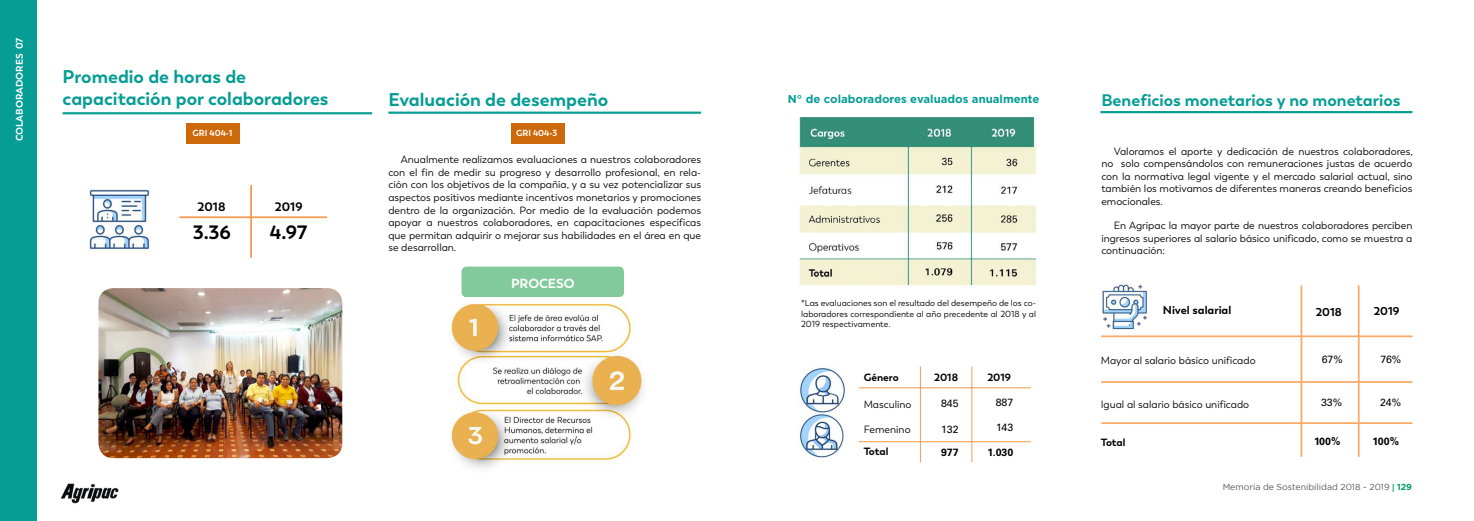
<style>
.page{position:relative;width:1474px;height:521px;background:#fff}
.page>*{position:absolute;margin:0;border:0;box-sizing:border-box;transform-origin:0 0}
.t1{font:700 19.25px "Trenda";color:#000}
.t2{font:700 18.38px/22.1px "Trenda";color:#069d94}
.t3{font:700 16.62px "Trenda";color:#069d94}
.t4{font:700 13.12px "Trenda";color:#fff}
.t5{font:700 12.25px "Trenda";color:#000}
.t6{font:700 11.38px "Gotham";color:#069d94}
.t7{font:700 11.38px "Trenda";color:#000}
.t8{font:10.5px/12.6px "Trenda";color:#000;text-align:justify}
.t9{font:700 10.5px "Trenda";color:#000}
.t10{font:10.5px "Univers LT Std";color:#000}
.t11{font:700 10.5px "Univers LT Std";color:#000}
.t12{font:700 9.62px "Trenda";color:#fff}
.t13{font:8.75px/10.5px "Trenda";color:#000;text-align:justify}
.t14{font:8.75px "Gotham";color:#58595b}
.t15{font:700 8.75px "Trenda";color:#fff}
.s1{font-family:"Gill Sans";font-weight:700;color:#00a262}
.s2{font-weight:700;color:#00a262}
</style>
<div class="page">
<img style="left:61px;top:483px;width:58px;height:21px">
<div style="left:0;top:0;width:37px;height:521px;background:#069d94"></div>
<div style="left:511px;top:123px;width:54px;height:21px;background:#cd690b"></div>
<div style="left:186px;top:123px;width:53px;height:21px;background:#cd690b"></div>
<div style="left:461px;top:267px;width:163px;height:30px;background:#82ca9c;border-radius:5px"></div>
<img style="left:450px;top:303px;width:194px;height:165px">
<img style="left:798px;top:117px;width:239px;height:169px">
<img style="left:797px;top:365px;width:50px;height:48px">
<img style="left:1102px;top:284px;width:45px;height:46px">
<img style="left:88px;top:185px;width:63px;height:66px">
<hr style="left:920px;top:366px;width:1px;height:96px;background:#f89a49">
<hr style="left:858px;top:387px;width:172px;height:1px;background:#f89a49">
<hr style="left:858px;top:441px;width:172px;height:1px;background:#f89a49">
<hr style="left:971px;top:366px;width:1px;height:96px;background:#f89a49">
<hr style="left:388px;top:112px;width:313px;height:2px;background:#069d94">
<hr style="left:63px;top:112px;width:309px;height:2px;background:#069d94">
<img style="left:799px;top:413px;width:47px;height:46px">
<img style="left:98px;top:288px;width:244px;height:170px">
<hr style="left:250px;top:185px;width:2px;height:73px;background:#f8984d">
<hr style="left:179px;top:216px;width:148px;height:2px;background:#f8984d">
<hr style="left:1101px;top:335px;width:311px;height:2px;background:#faaa67">
<hr style="left:1101px;top:381px;width:311px;height:2px;background:#faaa67">
<hr style="left:1101px;top:422px;width:311px;height:2px;background:#faaa67">
<hr style="left:1300px;top:285px;width:2px;height:172px;background:#faaa67">
<hr style="left:1357px;top:285px;width:2px;height:172px;background:#faaa67">
<hr style="left:1100px;top:111px;width:312px;height:2px;background:#069d94">
<p class="t12" style="left:14px;top:141px;width:105px;rotate:-90deg">COLABORADORES 07</p>
<h2 class="t2" style="left:63px;top:66px;width:267px">Promedio de horas de capacitación por colaboradores</h2>
<h2 class="t2" style="left:388px;top:89px;width:221px">Evaluación de desempeño</h2>
<p class="t15" style="left:192px;top:128px;width:41px">GRI 404-1</p>
<p class="t15" style="left:516px;top:128px;width:43px">GRI 404-3</p>
<p class="t5" style="left:197px;top:199px;width:29px">2018</p>
<h1 class="t1" style="left:193px;top:220px;width:39px">3.36</h1>
<h1 class="t1" style="left:270px;top:220px;width:39px">4.97</h1>
<p class="t5" style="left:275px;top:199px;width:29px">2019</p>
<p class="t8" style="left:388px;top:153px;width:314px;text-indent:12px">Anualmente realizamos evaluaciones a nuestros colaboradores con el fin de medir su progreso y desarrollo profesional, en rela&shy;ción con los objetivos de la compañía, y a su vez potencializar sus aspectos positivos mediante incentivos monetarios y promociones dentro de la organización. Por medio de la evaluación podemos apoyar a nuestros colaboradores, en capacitaciones específicas que permitan adquirir o mejorar sus habilidades en el área en que se desarrollan.</p>
<p class="t4" style="left:511px;top:275px;width:65px">PROCESO</p>
<p class="t6" style="left:788px;top:92px;width:253px">N° de colaboradores evaluados anualmente</p>
<p class="t13" style="left:801px;top:298px;width:236px">*Las evaluaciones son el resultado del desempeño de los co&shy;laboradores correspondiente al año precedente al 2018 y al 2019 respectivamente.</p>
<p class="t9" style="left:863px;top:370px;width:37px">Género</p>
<p class="t8" style="left:863px;top:398px;width:49px">Masculino</p>
<p class="t8" style="left:863px;top:423px;width:48px">Femenino</p>
<p class="t9" style="left:863px;top:445px;width:26px">Total</p>
<p class="t9" style="left:934px;top:371px;width:25px">2018</p>
<p class="t9" style="left:987px;top:371px;width:25px">2019</p>
<p class="t10" style="left:995px;top:396px;width:19px">887</p>
<p class="t10" style="left:996px;top:421px;width:19px">143</p>
<p class="t10" style="left:941px;top:397px;width:19px">845</p>
<p class="t10" style="left:941px;top:423px;width:19px">132</p>
<p class="t11" style="left:941px;top:446px;width:19px">977</p>
<p class="t11" style="left:987px;top:446px;width:27px">1.030</p>
<h3 class="t3" style="left:1101px;top:90px;width:301px">Beneficios monetarios y no monetarios</h3>
<p class="t8" style="left:1101px;top:145px;width:313px;text-indent:12px">Valoramos el aporte y dedicación de nuestros colaboradores, no solo compensándolos con remuneraciones justas de acuerdo con la normativa legal vigente y el mercado salarial actual, sino también los motivamos de diferentes maneras creando beneficios emocionales.</p>
<p class="t8" style="left:1101px;top:219px;width:312px;text-indent:12px">En Agripac la mayor parte de nuestros colaboradores perciben ingresos superiores al salario básico unificado, como se muestra a continuación:</p>
<p class="t7" style="left:1162px;top:303px;width:70px">Nivel salarial</p>
<p class="t7" style="left:1315px;top:305px;width:27px">2018</p>
<p class="t7" style="left:1373px;top:303px;width:27px">2019</p>
<p class="t8" style="left:1100px;top:354px;width:156px">Mayor al salario básico unificado</p>
<p class="t8" style="left:1100px;top:398px;width:150px">Igual al salario básico unificado</p>
<p class="t9" style="left:1100px;top:435px;width:26px">Total</p>
<p class="t10" style="left:1321px;top:353px;width:23px">67%</p>
<p class="t10" style="left:1380px;top:353px;width:22px">76%</p>
<p class="t10" style="left:1320px;top:396px;width:23px">33%</p>
<p class="t10" style="left:1379px;top:396px;width:23px">24%</p>
<p class="t11" style="left:1313px;top:435px;width:28px">100%</p>
<p class="t11" style="left:1372px;top:435px;width:28px">100%</p>
<p class="t14" style="left:1222px;top:482px;width:191px">Memoria de Sostenibilidad 2018 - 2019 <span class="s1">|</span> <span class="s2">129</span></p>
</div>
